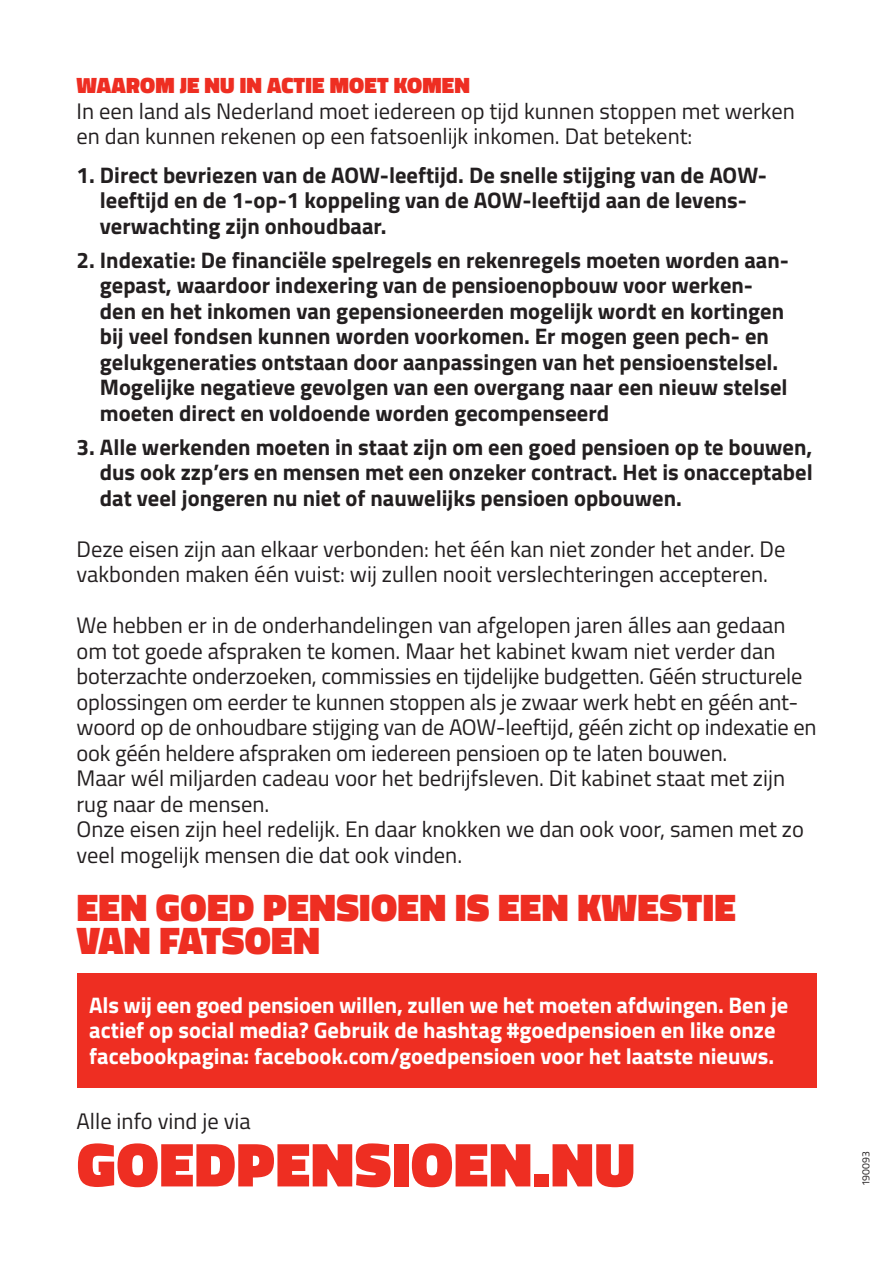
<style>
.page{position:relative;width:893px;height:1263px;background:#fff}
.page>*{position:absolute;margin:0;border:0;box-sizing:border-box;transform-origin:0 0}
.t1{font:900 63px "Titillium";letter-spacing:.01em;color:#ee2e22}
.t2{font:900 39px/33px "Titillium";letter-spacing:.01em;color:#ee2e22}
.t3{font:22.5px/25.5px "Titillium";color:#231f20}
.t4{font:700 22.5px/25.5px "Titillium";color:#231f20}
.t5{font:700 22.5px/25.5px "Titillium";color:#fff}
.t6{font:900 22.5px "Titillium";letter-spacing:.01em;color:#ee2e22}
.t7{font:10.5px "Titillium";color:#231f20}
</style>
<div class="page">
<div style="left:77px;top:973px;width:739px;height:114px;background:#ee2e22"></div>
<p class="t6" style="left:77px;top:69px;width:395px">WAAROM JE NU IN ACTIE MOET KOMEN</p>
<p class="t3" style="left:77px;top:97px;width:720px">In een land als Nederland moet iedereen op tijd kunnen stoppen met werken en dan kunnen rekenen op een fatsoenlijk inkomen. Dat betekent:</p>
<p class="t4" style="left:100px;top:161px;width:669px;text-indent:-23px">1. Direct bevriezen van de AOW-leeftijd. De snelle stijging van de AOW&shy;leeftijd en de 1-op-1 koppeling van de AOW-leeftijd aan de levens&shy;verwachting zijn onhoudbaar.</p>
<p class="t4" style="left:100px;top:246px;width:691px;text-indent:-23px">2. Indexatie: De financiële spelregels en rekenregels moeten worden aan&shy;gepast, waardoor indexering van de pensioenopbouw voor werken&shy;den en het inkomen van gepensioneerden mogelijk wordt en kortingen bij veel fondsen kunnen worden voorkomen. Er mogen geen pech- en gelukgeneraties ontstaan door aanpassingen van het pensioenstelsel.<br>Mogelijke negatieve gevolgen van een overgang naar een nieuw stelsel moeten direct en voldoende worden gecompenseerd</p>
<p class="t4" style="left:100px;top:433px;width:714px;text-align:justify;text-indent:-23px">3. Alle werkenden moeten in staat zijn om een goed pensioen op te bouwen, dus ook zzp’ers en mensen met een onzeker contract. Het is onacceptabel dat veel jongeren nu niet of nauwelijks pensioen opbouwen.</p>
<p class="t3" style="left:77px;top:535px;width:710px">Deze eisen zijn aan elkaar verbonden: het één kan niet zonder het ander. De vakbonden maken één vuist: wij zullen nooit verslechteringen accepteren.</p>
<p class="t3" style="left:77px;top:611px;width:741px">We hebben er in de onderhandelingen van afgelopen jaren álles aan gedaan om tot goede afspraken te komen. Maar het kabinet kwam niet verder dan boterzachte onderzoeken, commissies en tijdelijke budgetten. Géén structurele oplossingen om eerder te kunnen stoppen als je zwaar werk hebt en géén ant&shy;woord op de onhoudbare stijging van de AOW-leeftijd, géén zicht op indexatie en ook géén heldere afspraken om iedereen pensioen op te laten bouwen.<br>Maar wél miljarden cadeau voor het bedrijfsleven. Dit kabinet staat met zijn rug naar de mensen.<br>Onze eisen zijn heel redelijk. En daar knokken we dan ook voor, samen met zo veel mogelijk mensen die dat ook vinden.</p>
<h2 class="t2" style="left:77px;top:891px;width:661px">EEN GOED PENSIOEN IS EEN KWESTIE<br>VAN FATSOEN</h2>
<p class="t5" style="left:89px;top:991px;width:701px">Als wij een goed pensioen willen, zullen we het moeten afdwingen. Ben je actief op social media? Gebruik de hashtag #goedpensioen en like onze facebookpagina: facebook.com/goedpensioen voor het laatste nieuws.</p>
<p class="t3" style="left:77px;top:1108px;width:176px">Alle info vind je via</p>
<h1 class="t1" style="left:77px;top:1118px;width:560px">GOEDPENSIOEN.NU</h1>
<p class="t7" style="left:858px;top:1186px;width:37px;rotate:-90deg">190093</p>
</div>
